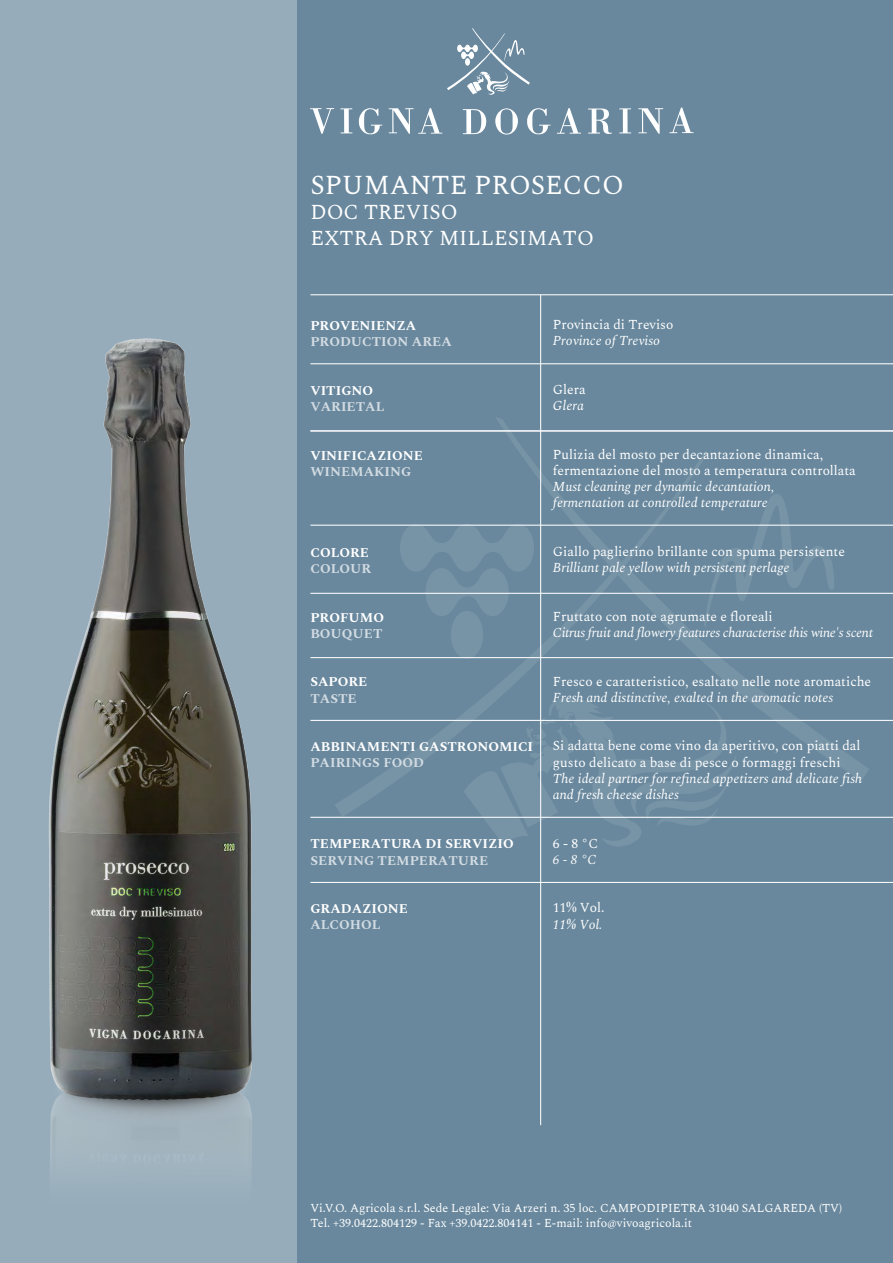
<style>
.page{position:relative;width:893px;height:1263px;background:#fff}
.page>*{position:absolute;margin:0;border:0;box-sizing:border-box;transform-origin:0 0}
.t1{font:27px "Spectral";color:#fff}
.t2{font:21px/25.2px "Spectral";color:#fff}
.t3{font:13.5px/16.2px "Spectral";color:#fff}
.t4{font:italic 13.5px/16.2px "Spectral";color:#fff}
.t5{font:700 13.5px "Spectral";color:#fff}
.t6{font:700 13.5px "Spectral";color:#d2dbe2}
.t7{font:italic 13.5px "Spectral";letter-spacing:-.02em;color:#fff}
.t8{font:12px/14.4px "Spectral";color:#fff}
</style>
<div class="page">
<div style="left:0;top:0;width:299px;height:1263px;background:#96acba"></div>
<img style="left:49px;top:245px;width:249px;height:971px">
<div style="left:298px;top:0;width:595px;height:1263px;background:#69889d"></div>
<svg style="left:484px;top:818px;width:227px;height:29px"></svg>
<svg style="left:335px;top:417px;width:534px;height:400px"></svg>
<hr style="left:310px;top:294px;width:583px;height:1px;background:#fff">
<hr style="left:310px;top:363px;width:583px;height:1px;background:#fff">
<hr style="left:310px;top:525px;width:583px;height:1px;background:#fff">
<hr style="left:310px;top:593px;width:583px;height:1px;background:#fff">
<hr style="left:310px;top:657px;width:583px;height:1px;background:#fff">
<hr style="left:310px;top:720px;width:583px;height:1px;background:#fff">
<hr style="left:310px;top:817px;width:583px;height:1px;background:#fff">
<hr style="left:310px;top:882px;width:583px;height:1px;background:#fff">
<hr style="left:540px;top:295px;width:1px;height:830px;background:#fff">
<svg style="left:447px;top:28px;width:83px;height:67px"></svg>
<svg style="left:495px;top:108px;width:23px;height:27px"></svg>
<svg style="left:588px;top:108px;width:24px;height:26px"></svg>
<svg style="left:463px;top:109px;width:23px;height:25px"></svg>
<svg style="left:638px;top:108px;width:25px;height:26px"></svg>
<svg style="left:527px;top:108px;width:24px;height:26px"></svg>
<svg style="left:669px;top:108px;width:25px;height:25px"></svg>
<svg style="left:557px;top:108px;width:24px;height:26px"></svg>
<svg style="left:619px;top:108px;width:12px;height:25px"></svg>
<svg style="left:389px;top:108px;width:53px;height:26px"></svg>
<svg style="left:359px;top:108px;width:23px;height:26px"></svg>
<svg style="left:310px;top:108px;width:24px;height:26px"></svg>
<svg style="left:340px;top:108px;width:12px;height:25px"></svg>
<img style="left:872px;top:294px;width:21px;height:588px">
<hr style="left:310px;top:430px;width:583px;height:1px;background:#fff">
<h1 class="t1" style="left:310px;top:166px;width:315px">SPUMANTE PROSECCO</h1>
<h2 class="t2" style="left:310px;top:200px;width:285px">DOC TREVISO<br>EXTRA DRY MILLESIMATO</h2>
<p class="t5" style="left:310px;top:316px;width:107px">PROVENIENZA</p>
<p class="t6" style="left:310px;top:332px;width:143px">PRODUCTION AREA</p>
<p class="t5" style="left:310px;top:380px;width:64px">VITIGNO</p>
<p class="t6" style="left:310px;top:397px;width:76px">VARIETAL</p>
<p class="t5" style="left:310px;top:445px;width:114px">VINIFICAZIONE</p>
<p class="t6" style="left:310px;top:461px;width:102px">WINEMAKING</p>
<p class="t5" style="left:310px;top:542px;width:60px">COLORE</p>
<p class="t6" style="left:310px;top:559px;width:62px">COLOUR</p>
<p class="t5" style="left:310px;top:607px;width:75px">PROFUMO</p>
<p class="t6" style="left:310px;top:623px;width:74px">BOUQUET</p>
<p class="t5" style="left:310px;top:672px;width:59px">SAPORE</p>
<p class="t6" style="left:310px;top:688px;width:48px">TASTE</p>
<p class="t5" style="left:310px;top:737px;width:224px">ABBINAMENTI GASTRONOMICI</p>
<p class="t6" style="left:310px;top:753px;width:115px">PAIRINGS FOOD</p>
<p class="t5" style="left:310px;top:834px;width:205px">TEMPERATURA DI SERVIZIO</p>
<p class="t6" style="left:310px;top:850px;width:179px">SERVING TEMPERATURE</p>
<p class="t5" style="left:310px;top:899px;width:99px">GRADAZIONE</p>
<p class="t6" style="left:310px;top:915px;width:72px">ALCOHOL</p>
<p class="t3" style="left:553px;top:317px;width:122px">Provincia di Treviso</p>
<p class="t4" style="left:553px;top:333px;width:109px">Province of Treviso</p>
<p class="t3" style="left:553px;top:382px;width:34px">Glera</p>
<p class="t4" style="left:553px;top:398px;width:32px">Glera</p>
<p class="t3" style="left:553px;top:446px;width:304px">Pulizia del mosto per decantazione dinamica, fermentazione del mosto a temperatura controllata</p>
<p class="t4" style="left:553px;top:479px;width:223px">Must cleaning per dynamic decantation, fermentation at controlled temperature</p>
<p class="t3" style="left:553px;top:544px;width:294px">Giallo paglierino brillante con spuma persistente</p>
<p class="t4" style="left:553px;top:560px;width:238px">Brilliant pale yellow with persistent perlage</p>
<p class="t3" style="left:553px;top:608px;width:221px">Fruttato con note agrumate e floreali</p>
<p class="t7" style="left:553px;top:623px;width:322px">Citrus fruit and flowery features characterise this wine's scent</p>
<p class="t3" style="left:553px;top:673px;width:320px">Fresco e caratteristico, esaltato nelle note aromatiche</p>
<p class="t4" style="left:553px;top:689px;width:282px">Fresh and distinctive, exalted in the aromatic notes</p>
<p class="t3" style="left:553px;top:738px;width:309px">Si adatta bene come vino da aperitivo, con piatti dal gusto delicato a base di pesce o formaggi freschi</p>
<p class="t4" style="left:553px;top:770px;width:311px">The ideal partner for refined appetizers and delicate fish and fresh cheese dishes</p>
<p class="t3" style="left:553px;top:835px;width:47px">6 - 8 °C</p>
<p class="t4" style="left:553px;top:851px;width:45px">6 - 8 °C</p>
<p class="t3" style="left:553px;top:900px;width:53px">11% Vol.</p>
<p class="t4" style="left:553px;top:916px;width:51px">11% Vol.</p>
<p class="t8" style="left:310px;top:1201px;width:533px">Vi.V.O. Agricola s.r.l. Sede Legale: Via Arzeri n. 35 loc. CAMPODIPIETRA 31040 SALGAREDA (TV)<br>Tel. +39.0422.804129 - Fax +39.0422.804141 - E-mail: info@vivoagricola.it</p>
</div>
